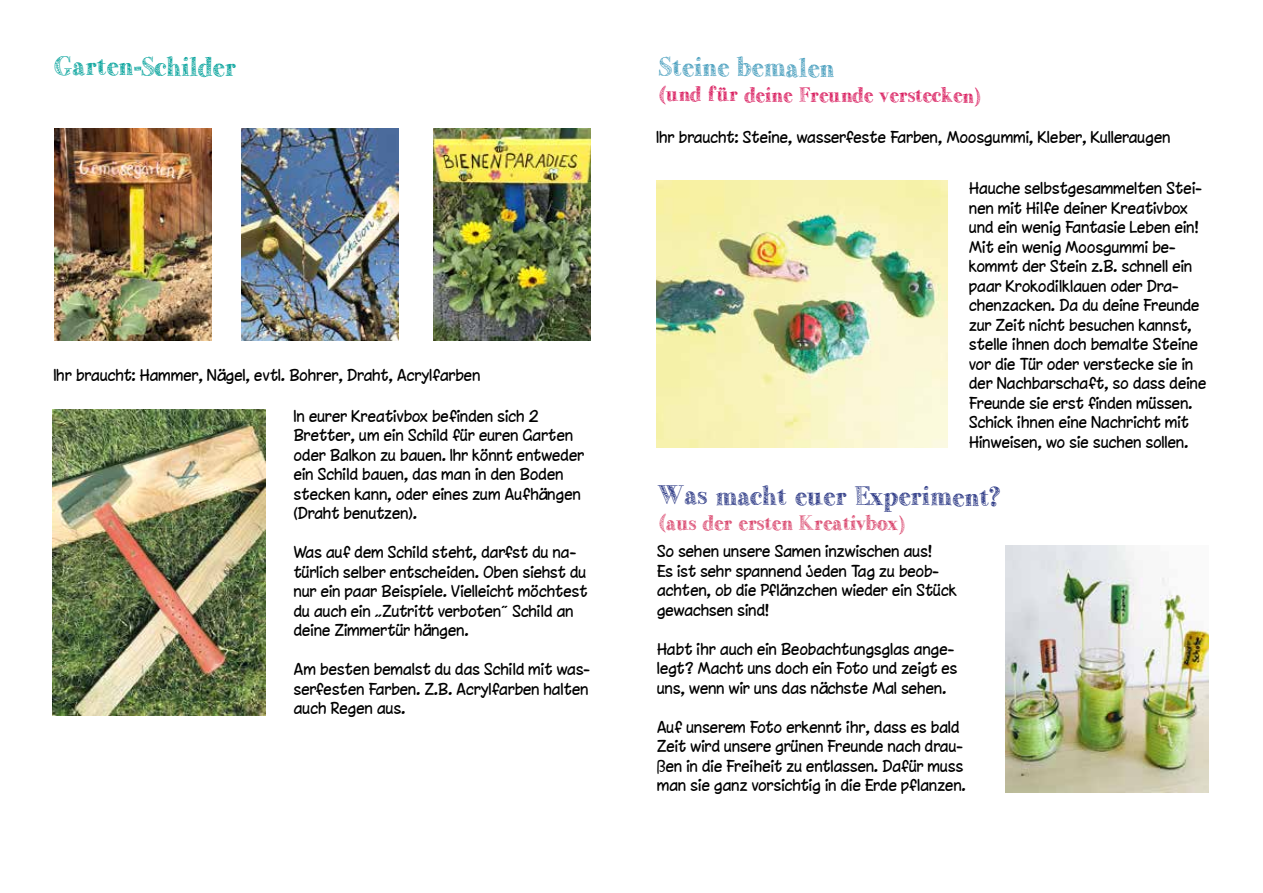
<style>
.page{position:relative;width:1263px;height:893px;background:#fff}
.page>*{position:absolute;margin:0;border:0;box-sizing:border-box;transform-origin:0 0}
.t1{font:27px "Little Bird";color:#283583}
.t2{font:27px "Little Bird";color:#00a19a}
.t3{font:27px "Little Bird";color:#449cbc}
.t4{font:21px "Little Bird";color:#d60b52}
.t5{font:21px "Little Bird";color:#d73862}
.t6{font:15px/19.5px "Chinacat";color:#000}
</style>
<div class="page">
<img style="left:54px;top:128px;width:157px;height:213px">
<img style="left:241px;top:128px;width:157px;height:213px">
<img style="left:433px;top:128px;width:157px;height:213px">
<img style="left:52px;top:410px;width:213px;height:306px">
<img style="left:657px;top:180px;width:290px;height:268px">
<img style="left:1006px;top:545px;width:203px;height:247px">
<h1 class="t2" style="left:53px;top:52px;width:183px">Garten-Schilder</h1>
<h1 class="t3" style="left:658px;top:52px;width:177px">Steine bemalen</h1>
<h2 class="t4" style="left:657px;top:83px;width:323px">(und für deine Freunde verstecken)</h2>
<p class="t6" style="left:54px;top:366px;width:428px">Ihr braucht: Hammer, Nägel, evtl. Bohrer, Draht, Acrylfarben</p>
<p class="t6" style="left:294px;top:406px;width:292px">In eurer Kreativbox befinden sich 2<br>Bretter, um ein Schild für euren Garten oder Balkon zu bauen. Ihr könnt entweder ein Schild bauen, das man in den Boden stecken kann, oder eines zum Aufhängen (Draht benutzen).</p>
<p class="t6" style="left:294px;top:542px;width:295px">Was auf dem Schild steht, darfst du na&shy;türlich selber entscheiden. Oben siehst du nur ein paar Beispiele. Vielleicht möchtest du auch ein „Zutritt verboten“ Schild an deine Zimmertür hängen.</p>
<p class="t6" style="left:294px;top:659px;width:298px;text-align:justify">Am besten bemalst du das Schild mit was&shy;serfesten Farben. Z.B. Acrylfarben halten auch Regen aus.</p>
<p class="t6" style="left:657px;top:127px;width:515px">Ihr braucht: Steine, wasserfeste Farben, Moosgummi, Kleber, Kulleraugen</p>
<p class="t6" style="left:969px;top:179px;width:239px">Hauche selbstgesammelten Stei&shy;nen mit Hilfe deiner Kreativbox und ein wenig Fantasie Leben ein!<br>Mit ein wenig Moosgummi be&shy;kommt der Stein z.B. schnell ein paar Krokodilklauen oder Dra&shy;chenzacken. Da du deine Freunde zur Zeit nicht besuchen kannst, stelle ihnen doch bemalte Steine vor die Tür oder verstecke sie in der Nachbarschaft, so dass deine<br>Freunde sie erst finden müssen.<br>Schick ihnen eine Nachricht mit<br>Hinweisen, wo sie suchen sollen.</p>
<h1 class="t1" style="left:658px;top:481px;width:342px">Was macht euer Experiment?</h1>
<h2 class="t5" style="left:657px;top:511px;width:248px">(aus der ersten Kreativbox)</h2>
<p class="t6" style="left:657px;top:541px;width:301px">So sehen unsere Samen inzwischen aus!<br>Es ist sehr spannend jeden Tag zu beob&shy;achten, ob die Pflänzchen wieder ein Stück gewachsen sind!</p>
<p class="t6" style="left:657px;top:639px;width:302px">Habt ihr auch ein Beobachtungsglas ange&shy;legt? Macht uns doch ein Foto und zeigt es uns, wenn wir uns das nächste Mal sehen.</p>
<p class="t6" style="left:657px;top:717px;width:310px">Auf unserem Foto erkennt ihr, dass es bald Zeit wird unsere grünen Freunde nach drau&shy;ßen in die Freiheit zu entlassen. Dafür muss man sie ganz vorsichtig in die Erde pflanzen.</p>
</div>
